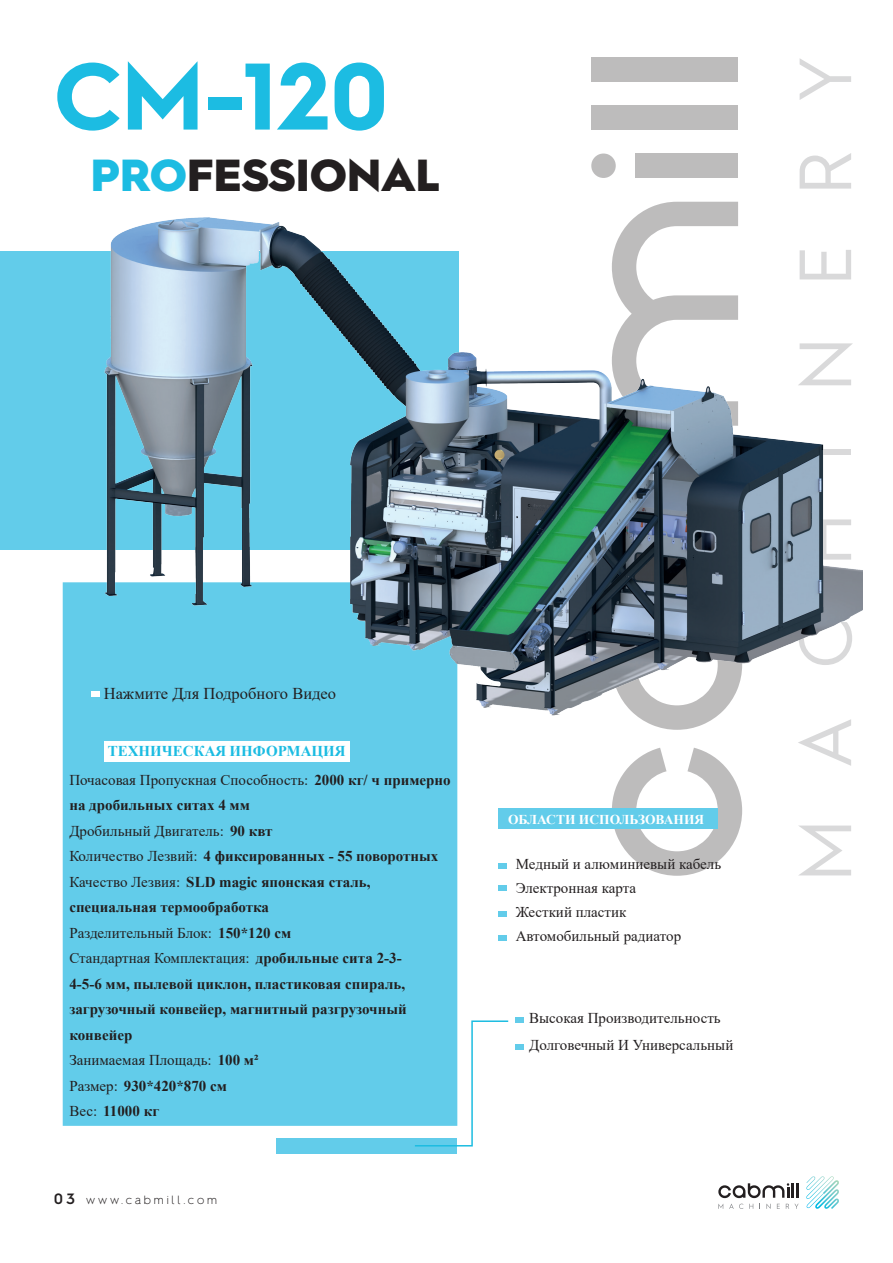
<style>
.page{position:relative;width:893px;height:1263px;background:#fff}
.page>*{position:absolute;margin:0;border:0;box-sizing:border-box;transform-origin:0 0}
.t1{font:700 94.65px "Hurme Geometric Sans 2";color:#1cbce2}
.t2{font:900 45px "Hurme Geometric Sans 2";color:#231f20}
.t3{font:16.5px "Times New Roman";color:#231f20}
.t4{font:700 15px/25.5px "Times New Roman";color:#231f20}
.t5{font:15px/24px "Times New Roman";color:#231f20}
.t6{font:700 13.5px "Times New Roman";color:#fff}
.t7{font:300 12px "Hurme Geometric Sans 2";letter-spacing:.24em;color:#231f20}
.s1{color:#1cbce2}
.s2{font-weight:700;color:#1cbce2}
.s3{font-weight:700}
.s4{font-weight:400}
.s5{font-weight:600;font-size:15px}
</style>
<div class="page">
<div style="left:63px;top:582px;width:394px;height:544px;background:#62ccea"></div>
<div style="left:104px;top:741px;width:246px;height:20px;background:#fff"></div>
<svg style="left:798px;top:825px;width:53px;height:50px"></svg>
<svg style="left:798px;top:727px;width:53px;height:39px"></svg>
<svg style="left:800px;top:153px;width:51px;height:36px"></svg>
<svg style="left:800px;top:59px;width:51px;height:41px"></svg>
<svg style="left:612px;top:748px;width:130px;height:128px"></svg>
<svg style="left:659px;top:727px;width:36px;height:3px"></svg>
<div style="left:635px;top:154px;width:103px;height:24px;background:#bdbcbc"></div>
<div style="left:591px;top:105px;width:147px;height:25px;background:#bdbcbc"></div>
<div style="left:591px;top:57px;width:147px;height:25px;background:#bdbcbc"></div>
<svg style="left:591px;top:154px;width:25px;height:24px"></svg>
<div style="left:499px;top:808px;width:219px;height:21px;background:#62ccea"></div>
<div style="left:0;top:251px;width:458px;height:299px;background:#62ccea"></div>
<div style="left:516px;top:1017px;width:8px;height:6px;background:#62ccea"></div>
<div style="left:516px;top:1044px;width:8px;height:6px;background:#62ccea"></div>
<svg style="left:718px;top:1183px;width:81px;height:26px"></svg>
<svg style="left:806px;top:1176px;width:33px;height:33px"></svg>
<div style="left:499px;top:863px;width:8px;height:6px;background:#62ccea"></div>
<div style="left:499px;top:885px;width:8px;height:6px;background:#62ccea"></div>
<div style="left:498px;top:911px;width:9px;height:6px;background:#62ccea"></div>
<div style="left:499px;top:935px;width:8px;height:6px;background:#62ccea"></div>
<div style="left:277px;top:1138px;width:180px;height:15px;background:#62ccea"></div>
<svg style="left:413px;top:1020px;width:96px;height:127px"></svg>
<img style="left:82px;top:201px;width:781px;height:526px">
<h1 class="t1" style="left:54px;top:30px;width:335px">CM-120</h1>
<h2 class="t2" style="left:91px;top:143px;width:350px"><span class="s1">PRO</span>FESSIONAL</h2>
<p class="t3" style="left:104px;top:681px;width:234px">Нажмите Для Подробного Видео</p>
<p class="t5" style="left:69px;top:736px;width:383px;line-height:28.5px;text-indent:38px"><span class="s2">ТЕХНИЧЕСКАЯ ИНФОРМАЦИЯ<br></span>Почасовая Пропускная Способность: <span class="s3">2000 кг/ ч примерно</span></p>
<p class="t4" style="left:69px;top:792px;width:371px">на дробильных ситах 4 мм<br><span class="s4">Дробильный Двигатель:</span> 90 квт<br><span class="s4">Количество Лезвий:</span> 4 фиксированных - 55 поворотных <span class="s4">Качество Лезвия:</span> SLD magic японская сталь, специальная термообработка<br><span class="s4">Разделительный Блок:</span> 150*120 см<br><span class="s4">Стандартная Комплектация:</span> дробильные сита 2-3-<br>4-5-6 мм, пылевой циклон, пластиковая спираль, загрузочный конвейер, магнитный разгрузочный конвейер<br><span class="s4">Занимаемая Площадь:</span> 100 м²<br><span class="s4">Размер:</span> 930*420*870 см<br><span class="s4">Вес:</span> 11000 кг</p>
<p class="t7" style="left:54px;top:1192px;width:165px"><span class="s5">03</span> www.cabmill.com</p>
<p class="t6" style="left:508px;top:810px;width:198px">ОБЛАСТИ ИСПОЛЬЗОВАНИЯ</p>
<p class="t5" style="left:516px;top:852px;width:207px">Медный и алюминиевый кабель<br>Электронная карта<br>Жесткий пластик<br>Автомобильный радиатор</p>
<p class="t5" style="left:529px;top:1004px;width:206px;line-height:26.4px">Высокая Производительность<br>Долговечный И Универсальный</p>
</div>
